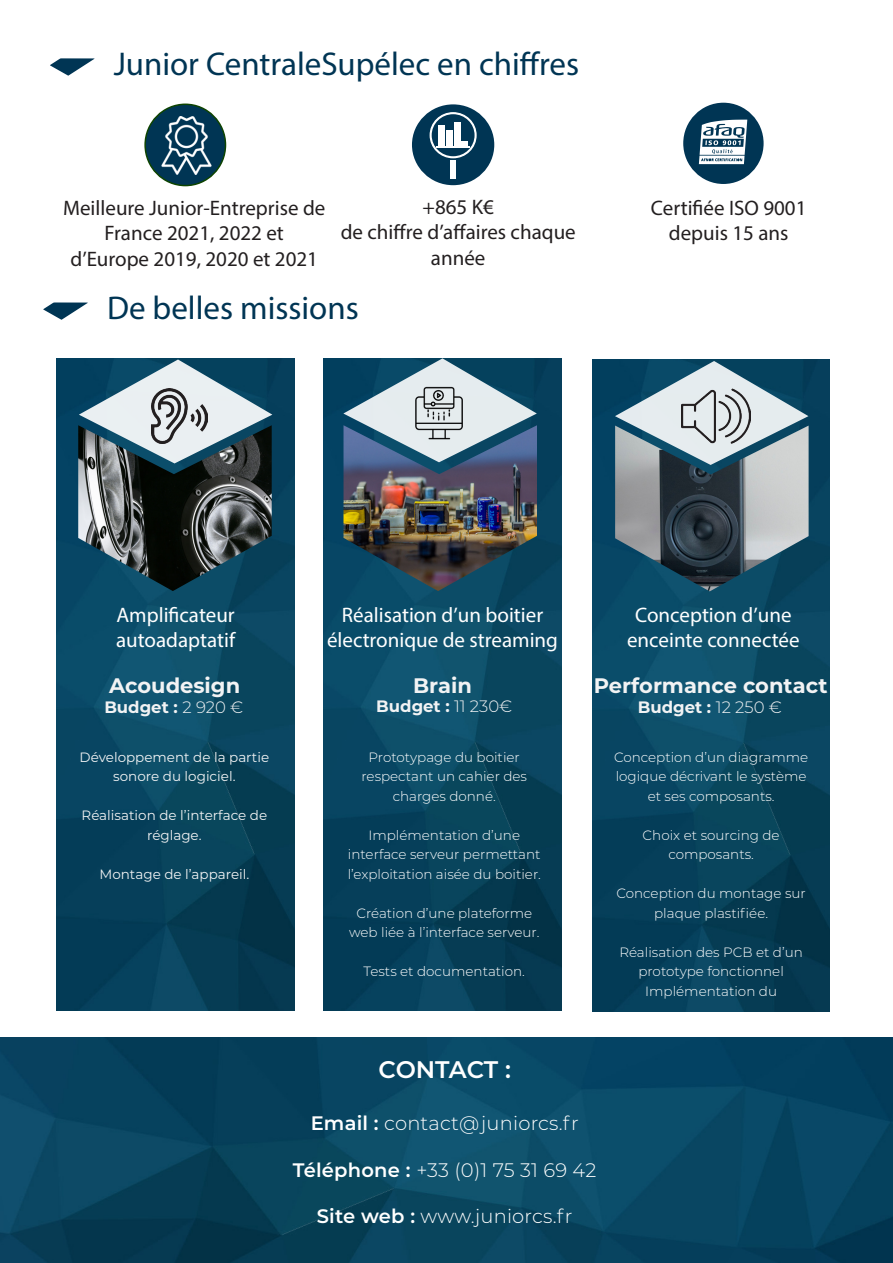
<style>
.page{position:relative;width:893px;height:1263px;background:#fff}
.page>*{position:absolute;margin:0;border:0;box-sizing:border-box;transform-origin:0 0}
.t1{font:33px "Myriad Pro";color:#003554}
.t2{font:600 24px "Montserrat";letter-spacing:-.01em;color:#fff}
.t3{font:21px/25.2px "Myriad Pro";color:#231f20;text-align:center}
.t4{font:21px/25.2px "Myriad Pro";color:#fff;text-align:center}
.t5{font:700 21px "Montserrat";color:#f2f3f4}
.t6{font:300 19.5px "Montserrat";letter-spacing:.01em;color:#fff}
.t7{font:700 16.5px "Montserrat";color:#f2f3f4}
.t8{font:300 13.5px/19.5px "Montserrat";color:#fff;text-align:center}
.t9{font:13.5px/19.5px "Montserrat";color:#f2f3f4;text-align:center}
.s1{font-weight:300}
.s2{font-weight:600}
</style>
<div class="page">
<img style="left:592px;top:360px;width:238px;height:652px">
<img style="left:324px;top:359px;width:237px;height:652px">
<img style="left:57px;top:358px;width:237px;height:652px">
<img style="left:78px;top:425px;width:194px;height:166px">
<svg style="left:343px;top:358px;width:194px;height:67px"></svg>
<svg style="left:615px;top:361px;width:193px;height:65px"></svg>
<svg style="left:79px;top:359px;width:193px;height:104px"></svg>
<img style="left:152px;top:388px;width:55px;height:56px">
<img style="left:343px;top:425px;width:194px;height:166px">
<img style="left:615px;top:426px;width:194px;height:165px">
<img style="left:681px;top:381px;width:70px;height:70px">
<img style="left:0;top:1037px;width:893px;height:226px">
<img style="left:411px;top:385px;width:56px;height:56px">
<svg style="left:43px;top:302px;width:45px;height:18px"></svg>
<svg style="left:50px;top:58px;width:45px;height:18px"></svg>
<div style="left:412px;top:104px;width:82px;height:81px;background:#003554;border-radius:50%"></div>
<div style="left:450px;top:161px;width:6px;height:18px;background:#fff"></div>
<svg style="left:430px;top:112px;width:47px;height:46px"></svg>
<svg style="left:431px;top:113px;width:44px;height:44px"></svg>
<div style="left:430px;top:113px;width:46px;height:45px;border:2px solid #fff;border-radius:50%"></div>
<div style="left:438px;top:125px;width:6px;height:21px;background:#fff"></div>
<div style="left:446px;top:130px;width:6px;height:16px;background:#fff"></div>
<div style="left:454px;top:122px;width:6px;height:24px;background:#fff"></div>
<svg style="left:462px;top:141px;width:6px;height:5px"></svg>
<hr style="left:436px;top:147px;width:34px;height:1px;background:#fff">
<div style="left:145px;top:104px;width:80px;height:82px;background:#003554;border-radius:50%"></div>
<div style="left:144px;top:104px;width:82px;height:82px;border:2px solid #0e4400;border-radius:50%"></div>
<img style="left:157px;top:116px;width:58px;height:59px">
<div style="left:683px;top:103px;width:81px;height:81px;background:#003554;border-radius:50%"></div>
<svg style="left:699px;top:120px;width:48px;height:44px"></svg>
<p class="t1" style="left:114px;top:43px;width:467px">Junior CentraleSupélec en chiffres</p>
<p class="t3" style="left:63px;top:195px;width:264px">Meilleure Junior-Entreprise de<br>France 2021, 2022 et</p>
<p class="t3" style="left:70px;top:246px;width:249px">d’Europe 2019, 2020 et 2021</p>
<p class="t3" style="left:422px;top:194px;width:73px">+865 K€</p>
<p class="t3" style="left:341px;top:219px;width:237px">de chiffre d’affaires chaque année</p>
<p class="t1" style="left:107px;top:287px;width:253px">De belles missions</p>
<p class="t3" style="left:651px;top:195px;width:157px">Certifiée ISO 9001</p>
<p class="t3" style="left:669px;top:220px;width:121px">depuis 15 ans</p>
<p class="t4" style="left:116px;top:602px;width:121px;text-align:left">Amplificateur autoadaptatif</p>
<p class="t4" style="left:327px;top:602px;width:232px">Réalisation d’un boitier électronique de streaming</p>
<p class="t4" style="left:627px;top:602px;width:174px">Conception d’une enceinte connectée</p>
<p class="t5" style="left:109px;top:670px;width:132px">Acoudesign</p>
<p class="t5" style="left:413px;top:670px;width:60px">Brain</p>
<p class="t7" style="left:104px;top:695px;width:141px">Budget : <span class="s1">2 920 €</span></p>
<p class="t7" style="left:376px;top:694px;width:138px">Budget : <span class="s1">11 230€</span></p>
<p class="t5" style="left:594px;top:670px;width:235px">Performance contact</p>
<p class="t7" style="left:638px;top:695px;width:146px">Budget : <span class="s1">12 250 €</span></p>
<p class="t9" style="left:80px;top:746px;width:191px">Développement de la partie sonore du logiciel.</p>
<p class="t9" style="left:82px;top:805px;width:187px">Réalisation de l’interface de réglage.</p>
<p class="t9" style="left:99px;top:863px;width:151px">Montage de l’appareil.</p>
<p class="t8" style="left:361px;top:746px;width:167px">Prototypage du boitier respectant un cahier des charges donné.</p>
<p class="t8" style="left:348px;top:824px;width:195px">Implémentation d’une interface serveur permettant l’exploitation aisée du boitier.</p>
<p class="t8" style="left:349px;top:902px;width:192px">Création d’une plateforme web liée à l’interface serveur.</p>
<p class="t8" style="left:364px;top:961px;width:163px">Tests et documentation.</p>
<p class="t8" style="left:614px;top:746px;width:196px">Conception d’un diagramme logique décrivant le système et ses composants.</p>
<p class="t8" style="left:643px;top:824px;width:138px">Choix et sourcing de composants.</p>
<p class="t8" style="left:616px;top:883px;width:191px">Conception du montage sur plaque plastifiée.</p>
<p class="t8" style="left:619px;top:941px;width:185px">Réalisation des PCB et d’un prototype fonctionnel</p>
<p class="t8" style="left:645px;top:980px;width:133px">Implémentation du</p>
<p class="t2" style="left:379px;top:1052px;width:134px">CONTACT :</p>
<p class="t6" style="left:311px;top:1109px;width:270px"><span class="s2">Email :</span> contact@juniorcs.fr</p>
<p class="t6" style="left:293px;top:1156px;width:305px"><span class="s2">Téléphone :</span> +33 (0)1 75 31 69 42</p>
<p class="t6" style="left:317px;top:1203px;width:257px"><span class="s2">Site web :</span> www.juniorcs.fr</p>
</div>
